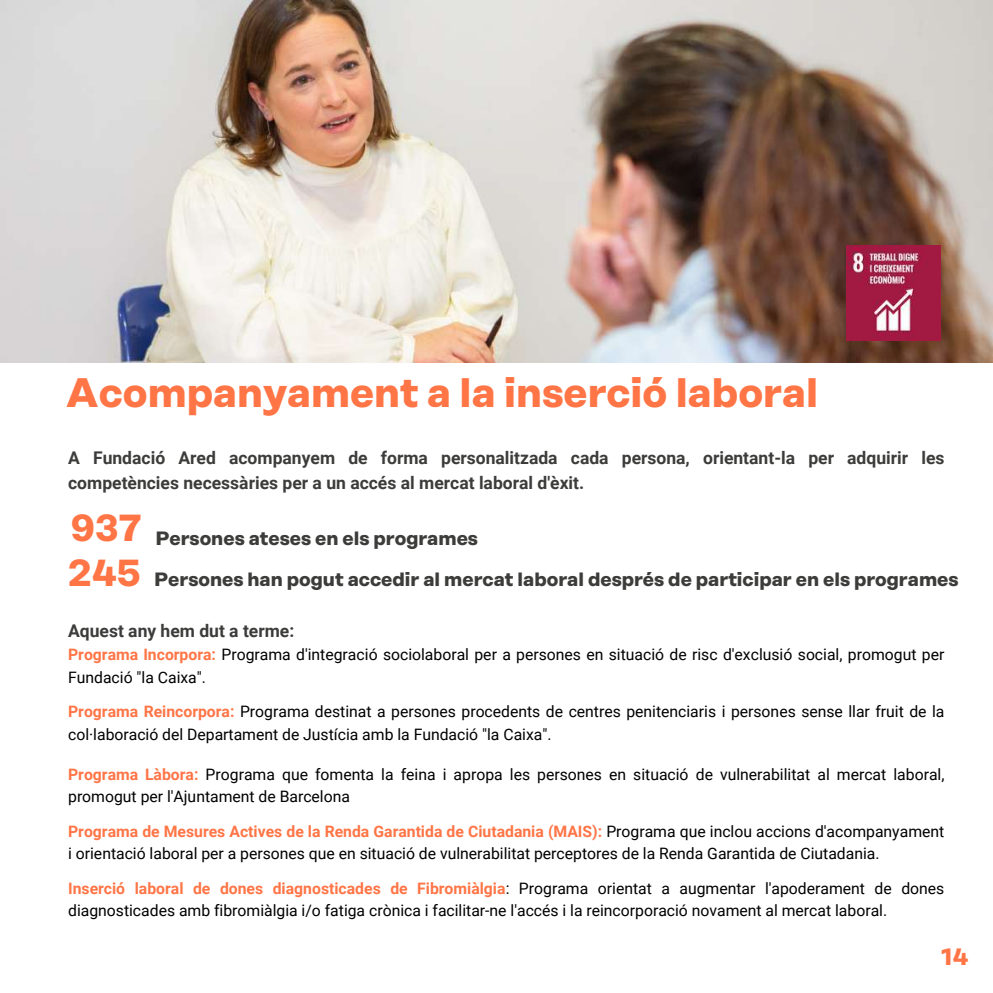
<style>
.page{position:relative;width:993px;height:993px;background:#fff}
.page>*{position:absolute;margin:0;border:0;box-sizing:border-box;transform-origin:0 0}
.t1{font:700 41.12px "Rational Display";color:#ff7546}
.t2{font:700 23.62px "Rational Display";color:#ff7546}
.t3{font:700 19.25px "Rational Display";color:#3c3c3b}
.t4{font:700 17.5px/24.8px "Roboto";color:#3c3c3b}
.t5{font:15.75px/22.4px "Roboto";color:#000}
.s1{font-size:37.62px;color:#ff7546}
.s2{font-weight:700;color:#ff7546}
</style>
<div class="page">
<img style="left:0;top:0;width:992px;height:362px">
<img style="left:846px;top:246px;width:94px;height:94px">
<h1 class="t1" style="left:66px;top:372px;width:753px">Acompanyament a la inserció laboral</h1>
<p class="t4" style="left:68px;top:445px;width:877px">A Fundació Ared acompanyem de forma personalitzada cada persona, orientant-la per adquirir les competències necessàries per a un accés al mercat laboral d'èxit.</p>
<p class="t3" style="left:71px;top:528px;width:408px"><sup>937</sup> Persones ateses en els programes</p>
<p class="t3" style="left:69px;top:569px;width:891px"><span class="s1">245</span> Persones han pogut accedir al mercat laboral després de participar en els programes</p>
<p class="t4" style="left:68px;top:619px;width:228px">Aquest any hem dut a terme:</p>
<p class="t5" style="left:68px;top:643px;width:877px"><span class="s2">Programa Incorpora:</span> Programa d'integració sociolaboral per a persones en situació de risc d'exclusió social, promogut per<br>Fundació "la Caixa".</p>
<p class="t5" style="left:68px;top:700px;width:877px"><span class="s2">Programa Reincorpora:</span> Programa destinat a persones procedents de centres penitenciaris i persones sense llar fruit de la col·laboració del Departament de Justícia amb la Fundació "la Caixa".</p>
<p class="t5" style="left:68px;top:762px;width:877px"><span class="s2">Programa Làbora:</span> Programa que fomenta la feina i apropa les persones en situació de vulnerabilitat al mercat laboral, promogut per l'Ajuntament de Barcelona</p>
<p class="t5" style="left:68px;top:820px;width:877px"><span class="s2">Programa de Mesures Actives de la Renda Garantida de Ciutadania (MAIS):</span> Programa que inclou accions d'acompanyament i orientació laboral per a persones que en situació de vulnerabilitat perceptores de la Renda Garantida de Ciutadania.</p>
<p class="t5" style="left:68px;top:877px;width:877px"><span class="s2">Inserció laboral de dones diagnosticades de Fibromiàlgia</span>: Programa orientat a augmentar l'apoderament de dones diagnosticades amb fibromiàlgia i/o fatiga crònica i facilitar-ne l'accés i la reincorporació novament al mercat laboral.</p>
<h2 class="t2" style="left:940px;top:944px;width:29px">14</h2>
</div>
